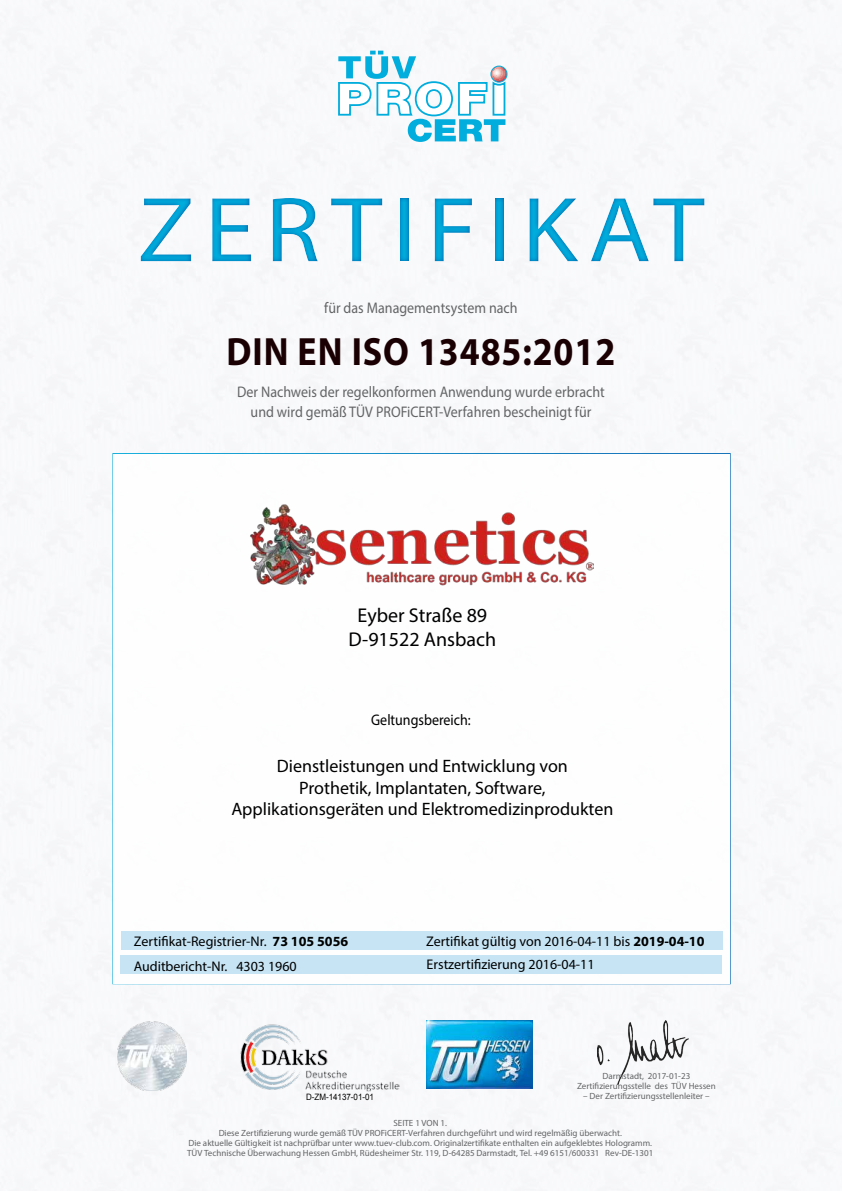
<style>
.page{position:relative;width:842px;height:1191px;background:#fff}
.page>*{position:absolute;margin:0;border:0;box-sizing:border-box;transform-origin:0 0}
.t1{font:93px "Myriad Pro";letter-spacing:.1em;color:#00addc;scale:1.1 1}
.t2{font:700 39.6px "Myriad Pro";letter-spacing:.025em;color:#1a0002;scale:.91 1}
.t3{font:20px/24px "Myriad Pro";color:#000;text-align:center}
.t4{font:18px/21.6px "Myriad Pro";color:#000;text-align:center}
.t5{font:15.4px/20px "Myriad Pro";color:#636466;text-align:center;scale:.91 1}
.t6{font:15.4px "Myriad Pro";color:#000;scale:.91 1}
.t7{font:14px/24.6px "Myriad Pro";color:#000}
.t8{font:9px/10px "Myriad Pro";color:#636466;text-align:center}
.t9{font:8.8px "Arial";color:#000;scale:.91 1}
.s1{font-weight:700}
</style>
<div class="page">
<img style="left:0;top:0;width:839px;height:1191px">
<img style="left:734px;top:566px;width:105px;height:47px">
<svg style="left:338px;top:51px;width:169px;height:91px"></svg>
<img style="left:241px;top:1024px;width:158px;height:67px">
<img style="left:427px;top:1020px;width:106px;height:69px">
<div style="left:112px;top:453px;width:619px;height:531px;background:#fff;border:2px solid #fff"></div>
<div style="left:120px;top:955px;width:602px;height:19px;background:#c0e2f3"></div>
<div style="left:121px;top:931px;width:601px;height:19px;background:#c0e2f3"></div>
<img style="left:731px;top:455px;width:108px;height:40px">
<img style="left:731px;top:793px;width:81px;height:72px">
<img style="left:597px;top:1020px;width:92px;height:64px">
<img style="left:732px;top:670px;width:104px;height:47px">
<div style="left:0;top:172px;width:842px;height:114px;background:#006bb6;opacity:.75"></div>
<img style="left:117px;top:1021px;width:70px;height:69px">
<img style="left:250px;top:504px;width:344px;height:82px">
<h1 class="t1" style="left:138px;top:173px;width:517px">ZERTIFIKAT</h1>
<h3 class="t5" style="left:324px;top:298px;width:214px">für das Managementsystem nach</h3>
<h2 class="t2" style="left:227px;top:326px;width:429px">DIN EN ISO 13485:2012</h2>
<h3 class="t5" style="left:237px;top:381px;width:405px">Der Nachweis der regelkonformen Anwendung wurde erbracht und wird gemäß TÜV PROFiCERT-Verfahren bescheinigt für</h3>
<h3 class="t3" style="left:349px;top:603px;width:149px">Eyber Straße 89<br>D-91522 Ansbach</h3>
<h3 class="t6" style="left:371px;top:710px;width:111px">Geltungsbereich:</h3>
<h3 class="t4" style="left:231px;top:755px;width:384px">Dienstleistungen und Entwicklung von<br>Prothetik, Implantaten, Software,<br>Applikationsgeräten und Elektromedizinprodukten</h3>
<h3 class="t7" style="left:134px;top:929px;width:216px">Zertifikat-Registrier-Nr. <span class="s1">73 105 5056<br></span>Auditbericht-Nr. 4303 1960</h3>
<h3 class="t7" style="left:426px;top:929px;width:280px">Zertifikat gültig von 2016-04-11 bis <span class="s1">2019-04-10</span></h3>
<h3 class="t7" style="left:427px;top:952px;width:169px">Erstzertifizierung 2016-04-11</h3>
<p class="t8" style="left:577px;top:1071px;width:140px">Darmstadt, 2017-01-23<br>Zertifizierungsstelle des TÜV Hessen</p>
<p class="t9" style="left:306px;top:1090px;width:76px">D-ZM-14137-01-01</p>
<p class="t8" style="left:583px;top:1091px;width:128px">– Der Zertifizierungsstellenleiter –</p>
<p class="t8" style="left:187px;top:1118px;width:468px">SEITE 1 VON 1.<br>Diese Zertifizierung wurde gemäß TÜV PROFiCERT-Verfahren durchgeführt und wird regelmäßig überwacht.<br>Die aktuelle Gültigkeit ist nachprüfbar unter www.tuev-club.com. Originalzertifikate enthalten ein aufgeklebtes Hologramm.<br>TÜV Technische Überwachung Hessen GmbH, Rüdesheimer Str. 119, D-64285 Darmstadt, Tel. +49 6151/600331 Rev-DE-1301</p>
</div>
